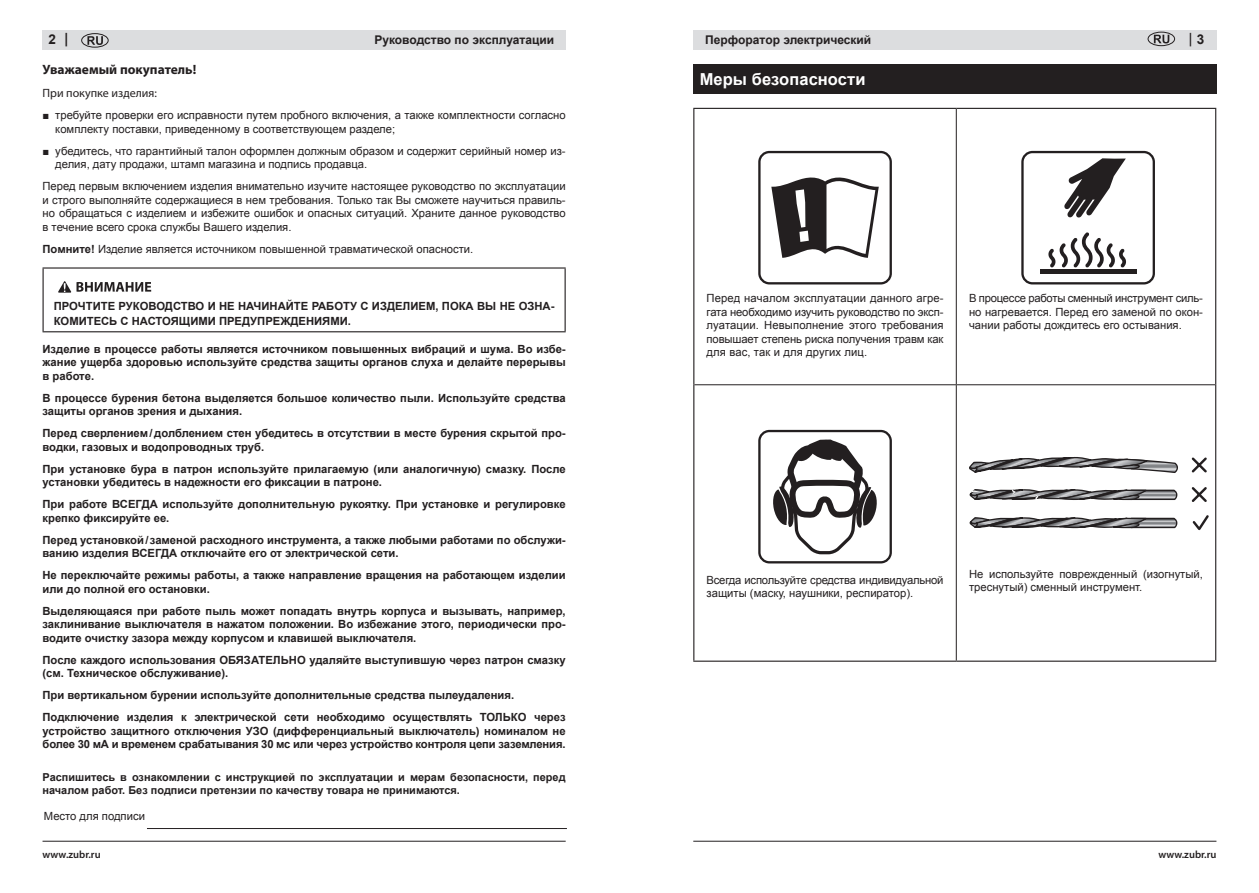
<style>
.page{position:relative;width:1259px;height:893px;background:#fff}
.page>*{position:absolute;margin:0;border:0;box-sizing:border-box;transform-origin:0 0}
.PosleSpis{font:700 16.5px "Arial";letter-spacing:.005em;color:#fff}
.t1{font:700 13.5px "Myriad Pro";color:#231f20}
.t2{font:700 13.5px "Arial";color:#231f20}
.t3{font:600 13.5px "Myriad Pro";color:#231f20}
.t4{font:700 12px "Arial";color:#231f20}
.t5{font:12px "Myriad Pro";color:#231f20}
.PosleSpis-2{font:700 11.25px/13.5px "Arial";color:#231f20}
.PosleSpis_copy_3{font:11.25px/13.5px "Arial";color:#231f20}
.PosleSpis_copy_3-2{font:11.25px/13.5px "Arial";letter-spacing:-.02em;color:#231f20}
.PosleSpis-3{font:11.25px "Arial";color:#231f20}
.Spisok_strelki_copy{font:11.25px "Arial";color:#231f20}
.PosleSpis-4{font:700 10.95px/13.5px "Arial";color:#231f20}
.t6{font:600 10.5px "Myriad Pro";color:#231f20}
.s1{font-family:"Myriad Pro"}
.s2{font-family:"Arial";font-weight:700}
.s3{font-family:"Times New Roman"}
.s4{font-weight:700}
</style>
<div class="page">
<div style="left:693px;top:30px;width:523px;height:20px;background:#dcdddf"></div>
<div style="left:43px;top:30px;width:523px;height:20px;background:#dcdddf"></div>
<hr style="left:693px;top:841px;width:523px;height:1px;background:#231f20">
<hr style="left:43px;top:841px;width:523px;height:1px;background:#231f20">
<svg style="left:1153px;top:35px;width:16px;height:8px"></svg>
<div style="left:1147px;top:32px;width:28px;height:14px;border:1px solid #231f20;border-radius:50%"></div>
<svg style="left:87px;top:36px;width:16px;height:9px"></svg>
<div style="left:81px;top:33px;width:27px;height:15px;border:1px solid #231f20;border-radius:50%"></div>
<hr style="left:43px;top:267px;width:523px;height:2px;background:#231f20">
<hr style="left:43px;top:269px;width:1px;height:62px;background:#231f20">
<hr style="left:564px;top:269px;width:2px;height:62px;background:#231f20">
<hr style="left:43px;top:331px;width:523px;height:1px;background:#231f20">
<svg style="left:58px;top:281px;width:93px;height:12px"></svg>
<hr style="left:147px;top:828px;width:420px;height:1px;background:#231f20">
<hr style="left:693px;top:108px;width:263px;height:1px;background:#231f20">
<hr style="left:693px;top:109px;width:1px;height:276px;background:#231f20">
<hr style="left:956px;top:108px;width:260px;height:1px;background:#231f20">
<hr style="left:1215px;top:109px;width:1px;height:276px;background:#231f20">
<hr style="left:693px;top:385px;width:1px;height:276px;background:#231f20">
<hr style="left:1215px;top:385px;width:1px;height:276px;background:#231f20">
<hr style="left:693px;top:661px;width:263px;height:1px;background:#231f20">
<hr style="left:956px;top:661px;width:260px;height:1px;background:#231f20">
<hr style="left:956px;top:109px;width:1px;height:275px;background:#231f20">
<hr style="left:694px;top:384px;width:262px;height:1px;background:#231f20">
<hr style="left:956px;top:384px;width:259px;height:1px;background:#231f20">
<hr style="left:956px;top:385px;width:1px;height:276px;background:#231f20">
<div style="left:758px;top:151px;width:134px;height:133px;border:2px solid #231f20;border-radius:10px"></div>
<svg style="left:771px;top:177px;width:107px;height:81px"></svg>
<svg style="left:1064px;top:158px;width:61px;height:60px"></svg>
<hr style="left:1040px;top:270px;width:97px;height:4px;background:#231f20">
<svg style="left:1048px;top:232px;width:78px;height:36px"></svg>
<div style="left:1021px;top:151px;width:134px;height:133px;border:2px solid #231f20;border-radius:10px"></div>
<div style="left:758px;top:430px;width:134px;height:133px;border:2px solid #231f20;border-radius:10px"></div>
<svg style="left:773px;top:439px;width:104px;height:116px"></svg>
<svg style="left:969px;top:457px;width:209px;height:16px"></svg>
<svg style="left:969px;top:517px;width:209px;height:12px;background:#807f81"></svg>
<svg style="left:969px;top:489px;width:209px;height:12px;background:#818082"></svg>
<svg style="left:1191px;top:457px;width:17px;height:73px"></svg>
<div style="left:693px;top:64px;width:523px;height:30px;background:#231f20"></div>
<p class="t2" style="left:48px;top:30px;width:21px">2 <span class="s1">|</span></p>
<p class="t3" style="left:1189px;top:30px;width:17px">| <span class="s2">3</span></p>
<p class="t1" style="left:43px;top:61px;width:155px">Уважаемый покупатель!</p>
<p class="t5" style="left:43px;top:86px;width:116px">При покупке изделия:</p>
<p class="PosleSpis_copy_3" style="left:55px;top:109px;width:512px;text-indent:-13px"><span class="s3">■</span> требуйте проверки его исправности путем пробного включения, а также комплектности согласно комплекту поставки, приведенному в соответствующем разделе;</p>
<p class="PosleSpis_copy_3" style="left:55px;top:144px;width:512px;text-indent:-13px"><span class="s3">■</span> убедитесь, что гарантийный талон оформлен должным образом и содержит серийный номер из&shy;делия, дату продажи, штамп магазина и подпись продавца.</p>
<p class="PosleSpis_copy_3" style="left:43px;top:180px;width:524px;text-align:justify">Перед первым включением изделия внимательно изучите настоящее руководство по эксплуатации и строго выполняйте содержащиеся в нем требования. Только так Вы сможете научиться правиль&shy;но обращаться с изделием и избежите ошибок и опасных ситуаций. Храните данное руководство в течение всего срока службы Вашего изделия.</p>
<p class="PosleSpis-3" style="left:43px;top:242px;width:432px"><span class="s4">Помните!</span> Изделие является источником повышенной травматической опасности.</p>
<p class="t4" style="left:374px;top:32px;width:181px">Руководство по эксплуатации</p>
<p class="t4" style="left:705px;top:32px;width:167px">Перфоратор электрический</p>
<p class="PosleSpis" style="left:699px;top:68px;width:167px">Меры безопасности</p>
<p class="PosleSpis-2" style="left:54px;top:299px;width:502px;line-height:14.4px">ПРОЧТИТЕ РУКОВОДСТВО И НЕ НАЧИНАЙТЕ РАБОТУ С ИЗДЕЛИЕМ, ПОКА ВЫ НЕ ОЗНА-<br>КОМИТЕСЬ С НАСТОЯЩИМИ ПРЕДУПРЕЖДЕНИЯМИ.</p>
<p class="PosleSpis-2" style="left:43px;top:342px;width:524px;text-align:justify">Изделие в процессе работы является источником повышенных вибраций и шума. Во избе&shy;жание ущерба здоровью используйте средства защиты органов слуха и делайте перерывы в работе.</p>
<p class="PosleSpis-2" style="left:43px;top:391px;width:524px">В процессе бурения бетона выделяется большое количество пыли. Используйте средства защиты органов зрения и дыхания.</p>
<p class="PosleSpis-2" style="left:43px;top:427px;width:524px">Перед сверлением / долблением стен убедитесь в отсутствии в месте бурения скрытой про&shy;водки, газовых и водопроводных труб.</p>
<p class="PosleSpis-2" style="left:43px;top:462px;width:524px">При установке бура в патрон используйте прилагаемую (или аналогичную) смазку. После установки убедитесь в надежности его фиксации в патроне.</p>
<p class="PosleSpis-2" style="left:43px;top:498px;width:524px">При работе ВСЕГДА используйте дополнительную рукоятку. При установке и регулировке крепко фиксируйте ее.</p>
<p class="PosleSpis-2" style="left:43px;top:533px;width:524px">Перед установкой/заменой расходного инструмента, а также любыми работами по обслужи&shy;ванию изделия ВСЕГДА отключайте его от электрической сети.</p>
<p class="PosleSpis-2" style="left:43px;top:569px;width:525px">Не переключайте режимы работы, а также направление вращения на работающем изделии или до полной его остановки.</p>
<p class="PosleSpis-2" style="left:43px;top:604px;width:525px;text-align:justify">Выделяющаяся при работе пыль может попадать внутрь корпуса и вызывать, например, заклинивание выключателя в нажатом положении. Во избежание этого, периодически про&shy;водите очистку зазора между корпусом и клавишей выключателя.</p>
<p class="PosleSpis-2" style="left:43px;top:653px;width:524px">После каждого использования ОБЯЗАТЕЛЬНО удаляйте выступившую через патрон смазку (см. Техническое обслуживание).</p>
<p class="PosleSpis-2" style="left:43px;top:689px;width:473px">При вертикальном бурении используйте дополнительные средства пылеудаления.</p>
<p class="PosleSpis-2" style="left:43px;top:711px;width:525px;text-align:justify">Подключение изделия к электрической сети необходимо осуществлять ТОЛЬКО через устройство защитного отключения УЗО (дифференциальный выключатель) номиналом не более 30 мА и временем срабатывания 30 мс или через устройство контроля цепи заземления.</p>
<p class="PosleSpis-4" style="left:43px;top:770px;width:524px">Распишитесь в ознакомлении с инструкцией по эксплуатации и мерам безопасности, перед началом работ. Без подписи претензии по качеству товара не принимаются.</p>
<p class="Spisok_strelki_copy" style="left:44px;top:809px;width:103px">Место для подписи</p>
<p class="PosleSpis_copy_3" style="left:706px;top:292px;width:238px;text-align:justify">Перед началом эксплуатации данного агре&shy;гата необходимо изучить руководство по эксп&shy;луатации. Невыполнение этого требования повышает степень риска получения травм как для вас, так и для других лиц.</p>
<p class="PosleSpis_copy_3" style="left:969px;top:292px;width:235px;text-align:justify">В процессе работы сменный инструмент силь&shy;но нагревается. Перед его заменой по окон&shy;чании работы дождитесь его остывания.</p>
<p class="PosleSpis_copy_3-2" style="left:706px;top:573px;width:238px">Всегда используйте средства индивидуальной защиты (маску, наушники, респиратор).</p>
<p class="PosleSpis_copy_3" style="left:969px;top:567px;width:235px">Не используйте поврежденный (изогнутый, треснутый) сменный инструмент.</p>
<p class="t6" style="left:43px;top:847px;width:60px">www.zubr.ru</p>
<p class="t6" style="left:1158px;top:847px;width:60px">www.zubr.ru</p>
</div>
